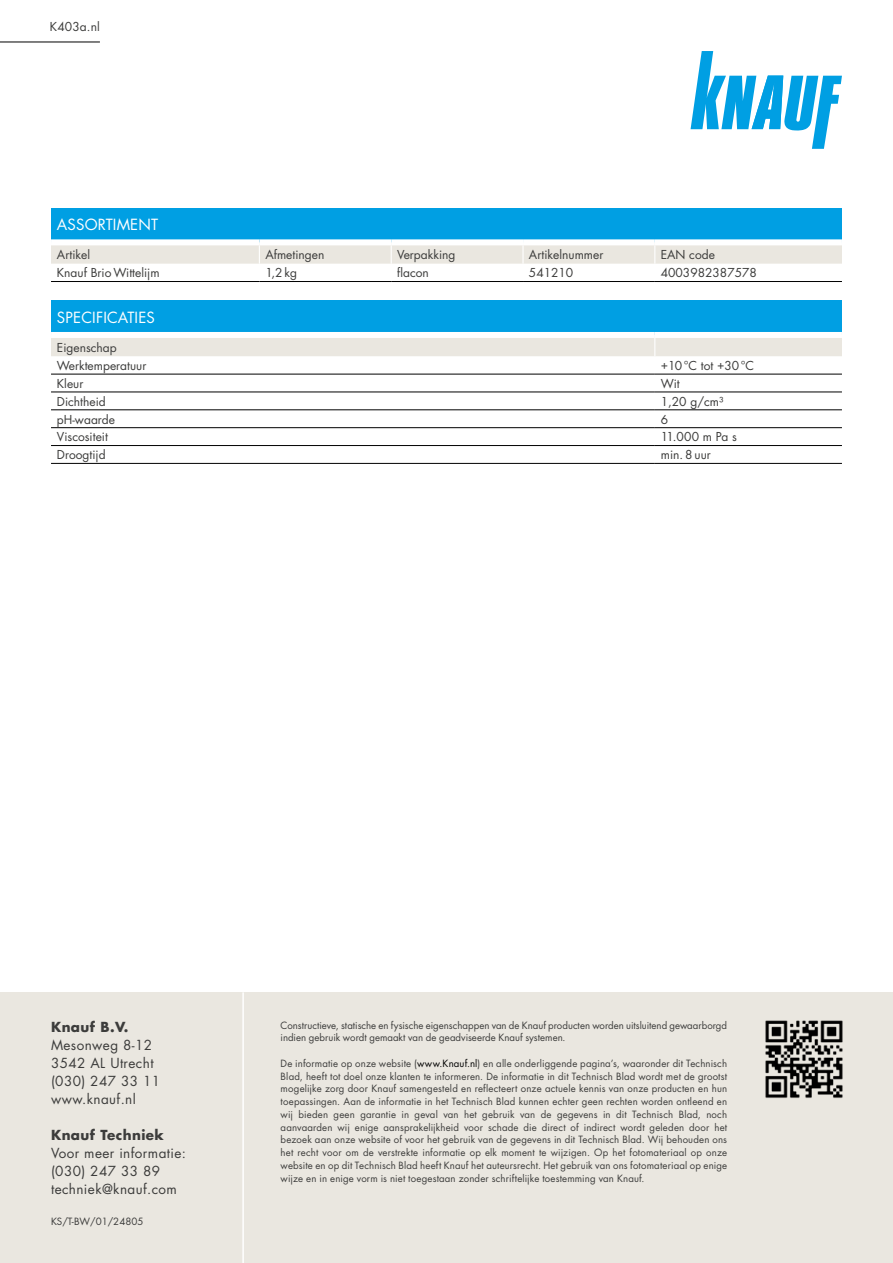
<style>
.page{position:relative;width:893px;height:1263px;background:#fff}
.page>*{position:absolute;margin:0;border:0;box-sizing:border-box;transform-origin:0 0}
.t1{font:15px "Futura Std";letter-spacing:.01em;color:#fff}
.t2{font:13.5px/18px "Futura Std";letter-spacing:.03em;color:#3c3c3b}
.t3{font:700 13.5px "Futura Std";letter-spacing:.03em;color:#3c3c3b}
.t4{font:12px/18.5px "Futura Std";color:#3c3c3b}
.t5{font:9.75px/12.8px "Futura Std";letter-spacing:.005em;color:#3c3c3b}
.s1{color:#000}
</style>
<div class="page">
<div style="left:0;top:992px;width:893px;height:271px;background:#eae7e0"></div>
<hr style="left:242px;top:992px;width:2px;height:271px;background:#fff">
<svg style="left:691px;top:51px;width:151px;height:98px"></svg>
<img style="left:765px;top:1020px;width:78px;height:78px">
<hr style="left:0;top:42px;width:100px;height:1px;background:#000">
<div style="left:51px;top:208px;width:791px;height:34px;background:#009fe3"></div>
<div style="left:51px;top:239px;width:208px;height:6px;background:#fff"></div>
<div style="left:259px;top:239px;width:132px;height:6px;background:#fff"></div>
<div style="left:391px;top:239px;width:132px;height:6px;background:#fff"></div>
<div style="left:523px;top:239px;width:132px;height:6px;background:#fff"></div>
<div style="left:655px;top:239px;width:187px;height:6px;background:#fff"></div>
<svg style="left:51px;top:242px;width:791px;height:22px;background:#edebe5"></svg>
<hr style="left:51px;top:281px;width:208px;height:1px;background:#000">
<hr style="left:259px;top:281px;width:132px;height:1px;background:#000">
<hr style="left:391px;top:281px;width:132px;height:1px;background:#000">
<hr style="left:523px;top:281px;width:132px;height:1px;background:#000">
<hr style="left:655px;top:281px;width:187px;height:1px;background:#000">
<div style="left:51px;top:301px;width:791px;height:34px;background:#009fe3"></div>
<hr style="left:51px;top:374px;width:604px;height:1px;background:#000">
<hr style="left:655px;top:374px;width:187px;height:1px;background:#000">
<div style="left:51px;top:332px;width:604px;height:6px;background:#fff"></div>
<div style="left:655px;top:332px;width:187px;height:6px;background:#fff"></div>
<div style="left:51px;top:338px;width:791px;height:18px;background:#eae7e0"></div>
<hr style="left:51px;top:392px;width:604px;height:1px;background:#000">
<hr style="left:655px;top:392px;width:187px;height:1px;background:#000">
<hr style="left:51px;top:410px;width:604px;height:1px;background:#000">
<hr style="left:655px;top:410px;width:187px;height:1px;background:#000">
<hr style="left:51px;top:427px;width:604px;height:1px;background:#000">
<hr style="left:655px;top:427px;width:187px;height:1px;background:#000">
<hr style="left:51px;top:445px;width:604px;height:1px;background:#000">
<hr style="left:655px;top:445px;width:187px;height:1px;background:#000">
<hr style="left:51px;top:463px;width:604px;height:1px;background:#000">
<hr style="left:655px;top:463px;width:187px;height:1px;background:#000">
<p class="t4" style="left:50px;top:18px;width:52px">K403a.nl</p>
<h1 class="t1" style="left:57px;top:215px;width:103px">ASSORTIMENT</h1>
<p class="t4" style="left:57px;top:245px;width:35px">Artikel</p>
<p class="t4" style="left:265px;top:245px;width:61px">Afmetingen</p>
<p class="t4" style="left:397px;top:245px;width:60px">Verpakking</p>
<p class="t4" style="left:529px;top:245px;width:76px">Artikelnummer</p>
<p class="t4" style="left:661px;top:245px;width:56px">EAN code</p>
<p class="t4" style="left:57px;top:264px;width:104px">Knauf Brio Wittelijm</p>
<p class="t4" style="left:265px;top:264px;width:33px">1,2 kg</p>
<p class="t4" style="left:397px;top:264px;width:33px">flacon</p>
<p class="t4" style="left:529px;top:264px;width:46px">541210</p>
<p class="t4" style="left:661px;top:264px;width:98px">4003982387578</p>
<h1 class="t1" style="left:57px;top:308px;width:99px">SPECIFICATIES</h1>
<p class="t4" style="left:57px;top:338px;width:91px">Eigenschap<br>Werktemperatuur</p>
<p class="t4" style="left:661px;top:356px;width:95px">+10°C tot +30°C</p>
<p class="t4" style="left:57px;top:374px;width:28px">Kleur</p>
<p class="t4" style="left:661px;top:374px;width:20px">Wit</p>
<p class="t4" style="left:57px;top:392px;width:50px">Dichtheid</p>
<p class="t4" style="left:661px;top:392px;width:64px">1,20 g/cm³</p>
<p class="t4" style="left:57px;top:410px;width:60px">pH-waarde</p>
<p class="t4" style="left:661px;top:410px;width:9px">6</p>
<p class="t4" style="left:57px;top:428px;width:52px">Viscositeit</p>
<p class="t4" style="left:661px;top:428px;width:78px">11.000 m Pa s</p>
<p class="t4" style="left:57px;top:446px;width:50px">Droogtijd</p>
<p class="t4" style="left:661px;top:446px;width:52px">min. 8 uur</p>
<h2 class="t3" style="left:51px;top:1018px;width:79px">Knauf B.V.</h2>
<h2 class="t2" style="left:51px;top:1036px;width:111px">Mesonweg 8-12<br>3542 AL Utrecht (030) 247 33 11 www.knauf.nl</h2>
<h2 class="t3" style="left:51px;top:1126px;width:114px">Knauf Techniek</h2>
<h2 class="t2" style="left:51px;top:1144px;width:137px">Voor meer informatie: (030) 247 33 89 techniek@knauf.com</h2>
<p class="t5" style="left:51px;top:1215px;width:94px">KS/T-BW/01/24805</p>
<p class="t5" style="left:281px;top:1019px;width:448px">Constructieve, statische en fysische eigenschappen van de Knauf producten worden uitsluitend gewaarborgd indien gebruik wordt gemaakt van de geadviseerde Knauf systemen.</p>
<p class="t5" style="left:281px;top:1057px;width:448px;text-align:justify">De informatie op onze website (<span class="s1">www.Knauf.nl</span>) en alle onderliggende pagina’s, waaronder dit Technisch Blad, heeft tot doel onze klanten te informeren. De informatie in dit Technisch Blad wordt met de grootst mogelijke zorg door Knauf samengesteld en reflecteert onze actuele kennis van onze producten en hun toepassingen. Aan de informatie in het Technisch Blad kunnen echter geen rechten worden ontleend en wij bieden geen garantie in geval van het gebruik van de gegevens in dit Technisch Blad, noch aanvaarden wij enige aansprakelijkheid voor schade die direct of indirect wordt geleden door het bezoek aan onze website of voor het gebruik van de gegevens in dit Technisch Blad. Wij behouden ons het recht voor om de verstrekte informatie op elk moment te wijzigen. Op het fotomateriaal op onze website en op dit Technisch Blad heeft Knauf het auteursrecht. Het gebruik van ons fotomateriaal op enige wijze en in enige vorm is niet toegestaan zonder schriftelijke toestemming van Knauf.</p>
</div>
